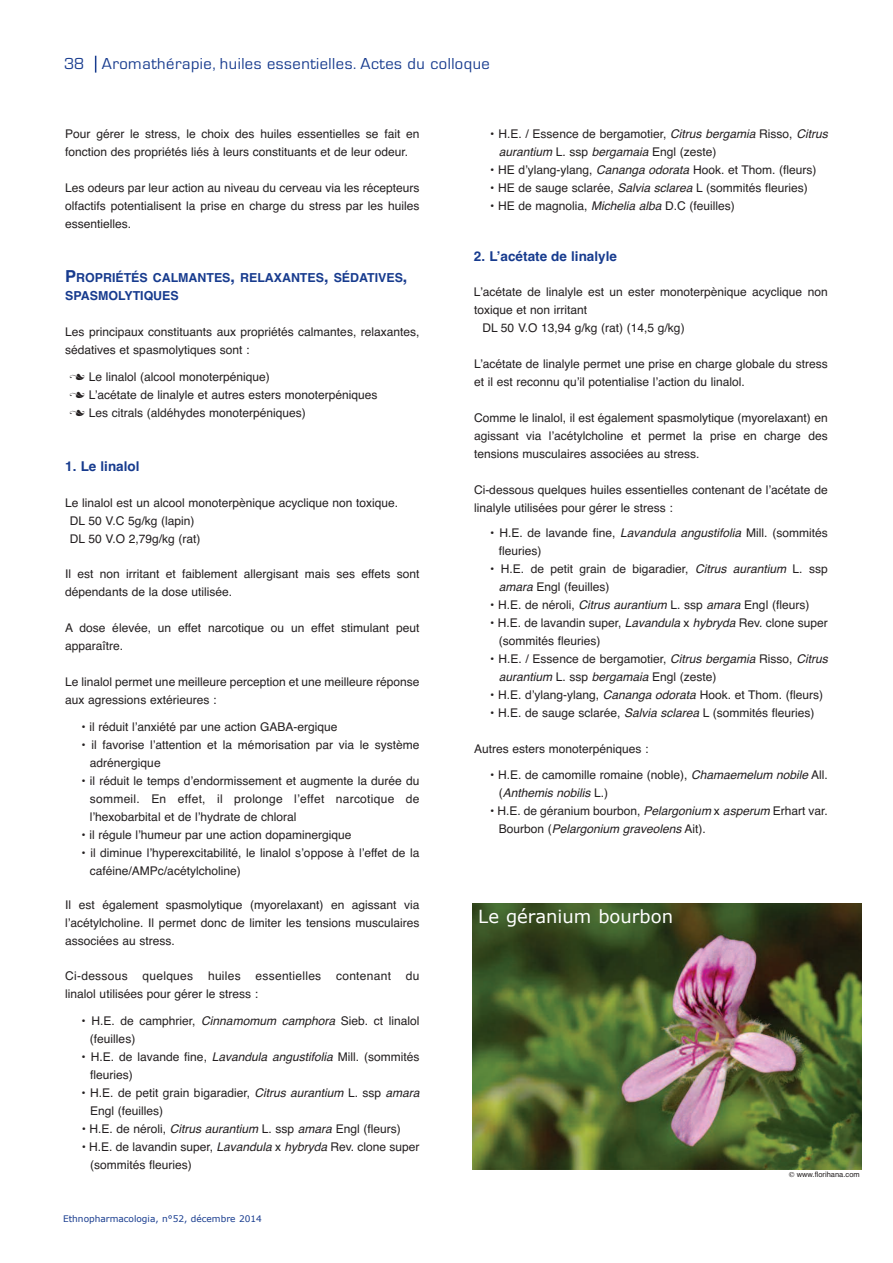
<style>
.page{position:relative;width:893px;height:1263px;background:#fff}
.page>*{position:absolute;margin:0;border:0;box-sizing:border-box;transform-origin:0 0}
.t1{font:18px "Verdana";color:#fff}
.t2{font:16.5px "Eurostile";letter-spacing:.03em;color:#173b8e}
.t3{font:700 13.5px "Helvetica";color:#173b8e}
.t4{font:700 12.3px/18px "Helvetica";color:#173b8e}
.t5{font:12px/18px "Helvetica";color:#231f20}
.t6{font:12px/18px "Helvetica";letter-spacing:.02em;color:#231f20}
.t7{font:9px "Verdana";color:#173b8e}
.t8{font:7.5px "Helvetica";color:#231f20}
.s1{font-size:16.5px}
.s2{font-family:"Type Embellishments One Let Plain"}
.s3{font-style:italic}
</style>
<div class="page">
<svg style="left:95px;top:56px;width:1px;height:17px"></svg>
<img style="left:472px;top:903px;width:389px;height:266px">
<h2 class="t2" style="left:64px;top:54px;width:427px">38 Aromathérapie, huiles essentielles. Actes du colloque</h2>
<p class="t5" style="left:65px;top:125px;width:356px">Pour gérer le stress, le choix des huiles essentielles se fait en fonction des propriétés liés à leurs constituants et de leur odeur.</p>
<p class="t5" style="left:65px;top:179px;width:356px;text-align:justify">Les odeurs par leur action au niveau du cerveau via les récepteurs olfactifs potentialisent la prise en charge du stress par les huiles essentielles.</p>
<p class="t4" style="left:65px;top:269px;width:344px"><span class="s1">P</span>ROPRIÉTÉS CALMANTES<span class="s1">,</span> RELAXANTES<span class="s1">,</span> SÉDATIVES<span class="s1">,<br></span>SPASMOLYTIQUES</p>
<p class="t5" style="left:65px;top:323px;width:356px">Les principaux constituants aux propriétés calmantes, relaxantes, sédatives et spasmolytiques sont :</p>
<p class="t5" style="left:70px;top:368px;width:310px"><span class="s2">n</span> Le linalol (alcool monoterpénique)<br><span class="s2">n</span> L’acétate de linalyle et autres esters monoterpéniques <span class="s2">n</span> Les citrals (aldéhydes monoterpéniques)</p>
<p class="t3" style="left:65px;top:459px;width:76px">1. Le linalol</p>
<p class="t5" style="left:70px;top:494px;width:330px;text-indent:-5px">Le linalol est un alcool monoterpènique acyclique non toxique.<br>DL 50 V.C 5g/kg (lapin)<br>DL 50 V.O 2,79g/kg (rat)</p>
<p class="t5" style="left:65px;top:564px;width:356px">Il est non irritant et faiblement allergisant mais ses effets sont dépendants de la dose utilisée.</p>
<p class="t5" style="left:65px;top:618px;width:356px">A dose élevée, un effet narcotique ou un effet stimulant peut apparaître.</p>
<p class="t5" style="left:65px;top:672px;width:356px">Le linalol permet une meilleure perception et une meilleure réponse aux agressions extérieures :</p>
<p class="t5" style="left:82px;top:717px;width:258px">• il réduit l’anxiété par une action GABA-ergique</p>
<p class="t5" style="left:90px;top:735px;width:331px;text-indent:-8px">• il favorise l’attention et la mémorisation par via le système adrénergique</p>
<p class="t5" style="left:90px;top:771px;width:331px;text-align:justify;text-indent:-8px">• il réduit le temps d’endormissement et augmente la durée du sommeil. En effet, il prolonge l’effet narcotique de l’hexobarbital et de l’hydrate de chloral</p>
<p class="t5" style="left:82px;top:825px;width:272px">• il régule l’humeur par une action dopaminergique</p>
<p class="t5" style="left:90px;top:843px;width:331px;text-indent:-8px">• il diminue l’hyperexcitabilité, le linalol s’oppose à l’effet de la caféine/AMPc/acétylcholine)</p>
<p class="t5" style="left:65px;top:896px;width:356px;text-align:justify">Il est également spasmolytique (myorelaxant) en agissant via l’acétylcholine. Il permet donc de limiter les tensions musculaires associées au stress.</p>
<p class="t6" style="left:65px;top:966px;width:356px">Ci-dessous quelques huiles essentielles contenant du linalol utilisées pour gérer le stress :</p>
<p class="t5" style="left:90px;top:1011px;width:331px;text-indent:-8px">• H.E. de camphrier, <span class="s3">Cinnamomum camphora</span> Sieb. ct linalol (feuilles)</p>
<p class="t5" style="left:90px;top:1047px;width:331px;text-indent:-8px">• H.E. de lavande fine, <span class="s3">Lavandula angustifolia</span> Mill. (sommités fleuries)</p>
<p class="t5" style="left:90px;top:1083px;width:331px;text-indent:-8px">• H.E. de petit grain bigaradier, <span class="s3">Citrus aurantium</span> L. ssp <span class="s3">amara<br></span>Engl (feuilles)</p>
<p class="t5" style="left:82px;top:1119px;width:320px">• H.E. de néroli, <span class="s3">Citrus aurantium</span> L. ssp <span class="s3">amara</span> Engl (fleurs)</p>
<p class="t5" style="left:90px;top:1137px;width:331px;text-indent:-8px">• H.E. de lavandin super, <span class="s3">Lavandula</span> x <span class="s3">hybryda</span> Rev. clone super (sommités fleuries)</p>
<p class="t7" style="left:63px;top:1213px;width:200px">Ethnopharmacologia, n°52, décembre 2014</p>
<p class="t5" style="left:499px;top:125px;width:331px;text-indent:-8px">• H.E. / Essence de bergamotier, <span class="s3">Citrus bergamia</span> Risso, <span class="s3">Citrus aurantium</span> L. ssp <span class="s3">bergamaia</span> Engl (zeste)</p>
<p class="t5" style="left:490px;top:161px;width:328px">• HE d’ylang-ylang, <span class="s3">Cananga odorata</span> Hook. et Thom. (fleurs)</p>
<p class="t5" style="left:490px;top:179px;width:319px">• HE de sauge sclarée, <span class="s3">Salvia sclarea</span> L (sommités fleuries)</p>
<p class="t5" style="left:490px;top:197px;width:246px">• HE de magnolia, <span class="s3">Michelia alba</span> D.C (feuilles)</p>
<p class="t3" style="left:474px;top:249px;width:144px">2. L’acétate de linalyle</p>
<p class="t5" style="left:474px;top:282px;width:355px">L’acétate de linalyle est un ester monoterpènique acyclique non</p>
<p class="t5" style="left:474px;top:300px;width:115px">toxique et non irritant</p>
<p class="t5" style="left:482px;top:318px;width:204px">DL 50 V.O 13,94 g/kg (rat) (14,5 g/kg)</p>
<p class="t5" style="left:474px;top:354px;width:355px">L’acétate de linalyle permet une prise en charge globale du stress et il est reconnu qu’il potentialise l’action du linalol.</p>
<p class="t5" style="left:474px;top:408px;width:355px;text-align:justify">Comme le linalol, il est également spasmolytique (myorelaxant) en agissant via l’acétylcholine et permet la prise en charge des tensions musculaires associées au stress.</p>
<p class="t5" style="left:474px;top:480px;width:355px">Ci-dessous quelques huiles essentielles contenant de l’acétate de linalyle utilisées pour gérer le stress :</p>
<p class="t5" style="left:499px;top:524px;width:331px;text-indent:-8px">• H.E. de lavande fine, <span class="s3">Lavandula angustifolia</span> Mill. (sommités fleuries)</p>
<p class="t5" style="left:499px;top:560px;width:331px;text-indent:-8px">• H.E. de petit grain de bigaradier, <span class="s3">Citrus aurantium</span> L. ssp <span class="s3">amara</span> Engl (feuilles)</p>
<p class="t5" style="left:490px;top:596px;width:320px">• H.E. de néroli, <span class="s3">Citrus aurantium</span> L. ssp <span class="s3">amara</span> Engl (fleurs)</p>
<p class="t5" style="left:499px;top:614px;width:331px;text-indent:-8px">• H.E. de lavandin super, <span class="s3">Lavandula</span> x <span class="s3">hybryda</span> Rev. clone super (sommités fleuries)</p>
<p class="t5" style="left:499px;top:650px;width:331px;text-indent:-8px">• H.E. / Essence de bergamotier, <span class="s3">Citrus bergamia</span> Risso, <span class="s3">Citrus aurantium</span> L. ssp <span class="s3">bergamaia</span> Engl (zeste)</p>
<p class="t5" style="left:490px;top:686px;width:334px">• H.E. d’ylang-ylang, <span class="s3">Cananga odorata</span> Hook. et Thom. (fleurs)</p>
<p class="t5" style="left:490px;top:704px;width:326px">• H.E. de sauge sclarée, <span class="s3">Salvia sclarea</span> L (sommités fleuries)</p>
<p class="t5" style="left:474px;top:740px;width:176px">Autres esters monoterpéniques :</p>
<p class="t5" style="left:499px;top:765px;width:331px;text-indent:-8px">• H.E. de camomille romaine (noble), <span class="s3">Chamaemelum nobile</span> All. (<span class="s3">Anthemis nobilis</span> L.)</p>
<p class="t5" style="left:499px;top:801px;width:331px;text-indent:-8px">• H.E. de géranium bourbon, <span class="s3">Pelargonium</span> x <span class="s3">asperum</span> Erhart var.<br>Bourbon (<span class="s3">Pelargonium graveolens</span> Ait).</p>
<h1 class="t1" style="left:478px;top:905px;width:196px">Le géranium bourbon</h1>
<p class="t8" style="left:797px;top:1170px;width:64px">www.florihana.com</p>
</div>
